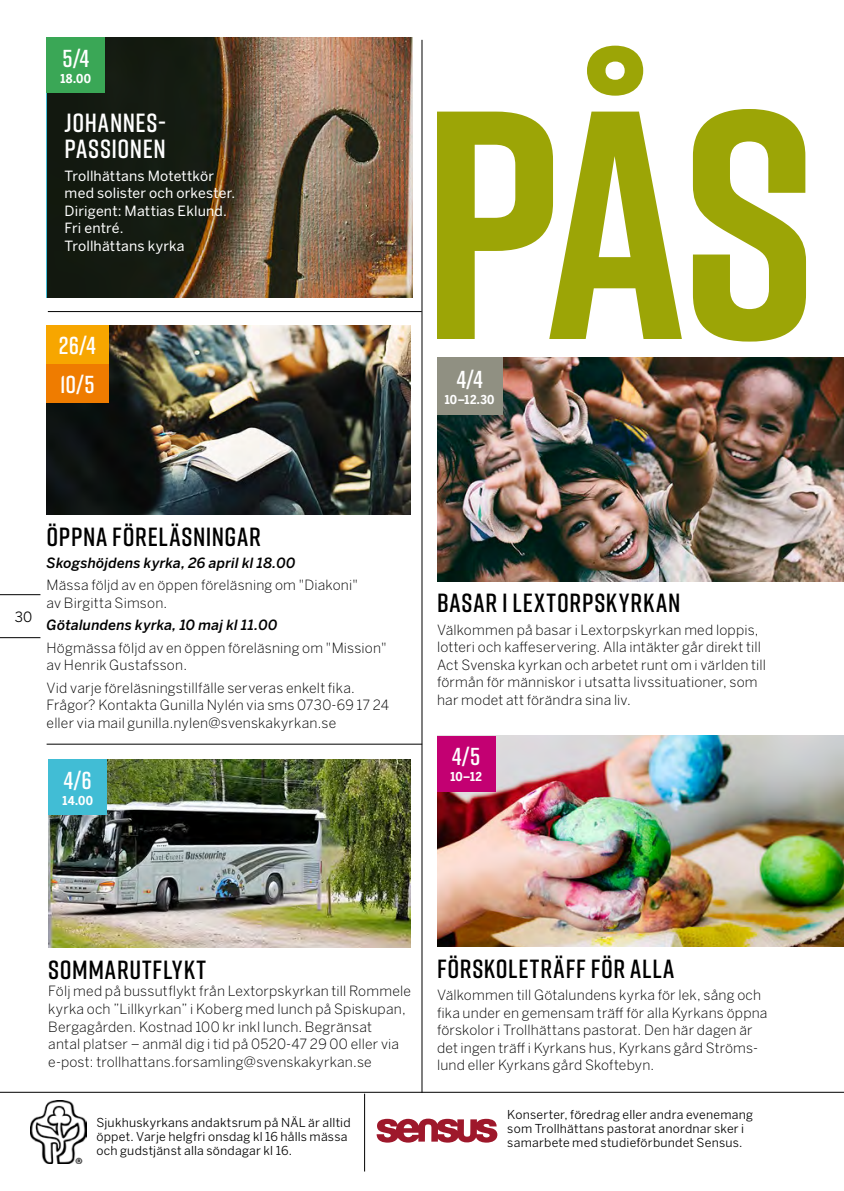
<style>
.page{position:relative;width:844px;height:1191px;background:#fff}
.page>*{position:absolute;margin:0;border:0;box-sizing:border-box;transform-origin:0 0}
.t1{font:600 26.25px "Rift";letter-spacing:.035em;color:#000}
.t2{font:600 26.25px/26.2px "Rift";letter-spacing:.02em;color:#fff}
.t3{font:600 24.5px/38.5px "Rift";color:#fff}
.t4{font:300 14px/17.5px "Benton Sans";letter-spacing:.015em;color:#000}
.t5{font:14px/17.5px "Benton Sans";letter-spacing:.01em;color:#fff}
.t6{font:italic 500 14px "Benton Sans";letter-spacing:.01em;color:#000}
.t7{font:14px "Benton Sans";color:#000}
.t8{font:12.25px/14px "Benton Sans";letter-spacing:.02em;color:#000}
.t9{font:700 12.25px "Benton Sans Condensed";letter-spacing:.025em;color:#fff}
</style>
<div class="page">
<hr style="left:0;top:1092px;width:843px;height:1px;background:#000">
<hr style="left:364px;top:1093px;width:1px;height:78px;background:#000">
<img style="left:30px;top:1100px;width:56px;height:63px">
<svg style="left:376px;top:1118px;width:121px;height:24px"></svg>
<img style="left:437px;top:735px;width:406px;height:211px">
<img style="left:437px;top:357px;width:406px;height:225px">
<hr style="left:421px;top:40px;width:1px;height:1052px;background:#000">
<div style="left:437px;top:358px;width:65px;height:57px;background:#909082"></div>
<img style="left:49px;top:759px;width:361px;height:188px">
<div style="left:49px;top:759px;width:58px;height:56px;background:#41bdd5"></div>
<img style="left:47px;top:325px;width:363px;height:189px">
<div style="left:46px;top:325px;width:63px;height:39px;background:#f7a600"></div>
<div style="left:46px;top:364px;width:63px;height:38px;background:#ef7c00"></div>
<svg style="left:0;top:594px;width:41px;height:44px"></svg>
<div style="left:437px;top:735px;width:58px;height:56px;background:#c30072"></div>
<img style="left:47px;top:37px;width:365px;height:261px">
<div style="left:47px;top:37px;width:58px;height:56px;background:#3aa756"></div>
<hr style="left:47px;top:744px;width:375px;height:1px;background:#000">
<hr style="left:48px;top:311px;width:373px;height:1px;background:#000">
<svg style="left:437px;top:46px;width:369px;height:295px"></svg>
<h2 class="t3" style="left:62px;top:38px;width:28px">5/4</h2>
<p class="t9" style="left:60px;top:69px;width:32px">18.00</p>
<h1 class="t2" style="left:65px;top:109px;width:103px">JOHANNES-<br>PASSIONEN</h1>
<p class="t5" style="left:65px;top:167px;width:172px">Trollhättans Motettkör med solister och orkester.<br>Dirigent: Mattias Eklund.<br>Fri entré.<br>Trollhättans kyrka</p>
<h2 class="t3" style="left:59px;top:326px;width:38px">26/4<br>10/5</h2>
<p class="t7" style="left:15px;top:608px;width:19px">30</p>
<h1 class="t1" style="left:47px;top:517px;width:216px">ÖPPNA FÖRELÄSNINGAR</h1>
<p class="t6" style="left:47px;top:554px;width:250px">Skogshöjdens kyrka, 26 april kl 18.00</p>
<p class="t4" style="left:47px;top:576px;width:313px">Mässa följd av en öppen föreläsning om "Diakoni" av Birgitta Simson.</p>
<p class="t6" style="left:47px;top:617px;width:232px">Götalundens kyrka, 10 maj kl 11.00</p>
<p class="t4" style="left:47px;top:639px;width:341px">Högmässa följd av en öppen föreläsning om "Mission" av Henrik Gustafsson.</p>
<p class="t4" style="left:47px;top:679px;width:344px">Vid varje föreläsningstillfälle serveras enkelt fika.<br>Frågor? Kontakta Gunilla Nylén via sms 0730-69 17 24 eller via mail gunilla.nylen@svenskakyrkan.se</p>
<h2 class="t3" style="left:64px;top:760px;width:29px">4/6</h2>
<p class="t9" style="left:62px;top:791px;width:32px">14.00</p>
<h2 class="t3" style="left:456px;top:359px;width:28px">4/4</h2>
<p class="t9" style="left:445px;top:390px;width:51px">10–12.30</p>
<h1 class="t1" style="left:437px;top:584px;width:245px">BASAR I LEXTORPSKYRKAN</h1>
<p class="t4" style="left:437px;top:621px;width:330px">Välkommen på basar i Lextorpskyrkan med loppis, lotteri och kaffeservering. Alla intäkter går direkt till Act Svenska kyrkan och arbetet runt om i världen till förmån för människor i utsatta livssituationer, som har modet att förändra sina liv.</p>
<h2 class="t3" style="left:452px;top:736px;width:29px">4/5</h2>
<p class="t9" style="left:450px;top:767px;width:33px">10–12</p>
<h1 class="t1" style="left:48px;top:951px;width:159px">SOMMARUTFLYKT</h1>
<p class="t4" style="left:48px;top:982px;width:364px">Följ med på bussutflykt från Lextorpskyrkan till Rommele kyrka och ”Lillkyrkan” i Koberg med lunch på Spiskupan, Bergagården. Kostnad 100 kr inkl lunch. Begränsat<br>antal platser – anmäl dig i tid på 0520-47 29 00 eller via e-post: trollhattans.forsamling@svenskakyrkan.se</p>
<h1 class="t1" style="left:437px;top:949px;width:239px">FÖRSKOLETRÄFF FÖR ALLA</h1>
<p class="t4" style="left:437px;top:986px;width:332px">Välkommen till Götalundens kyrka för lek, sång och fika under en gemensam träff för alla Kyrkans öppna förskolor i Trollhättans pastorat. Den här dagen är det ingen träff i Kyrkans hus, Kyrkans gård Ströms&shy;lund eller Kyrkans gård Skoftebyn.</p>
<p class="t8" style="left:96px;top:1115px;width:256px">Sjukhuskyrkans andaktsrum på NÄL är alltid öppet. Varje helgfri onsdag kl 16 hålls mässa och gudstjänst alla söndagar kl 16.</p>
<p class="t8" style="left:507px;top:1107px;width:247px">Konserter, föredrag eller andra evenemang som Trollhättans pastorat anordnar sker i samarbete med studieförbundet Sensus.</p>
</div>
